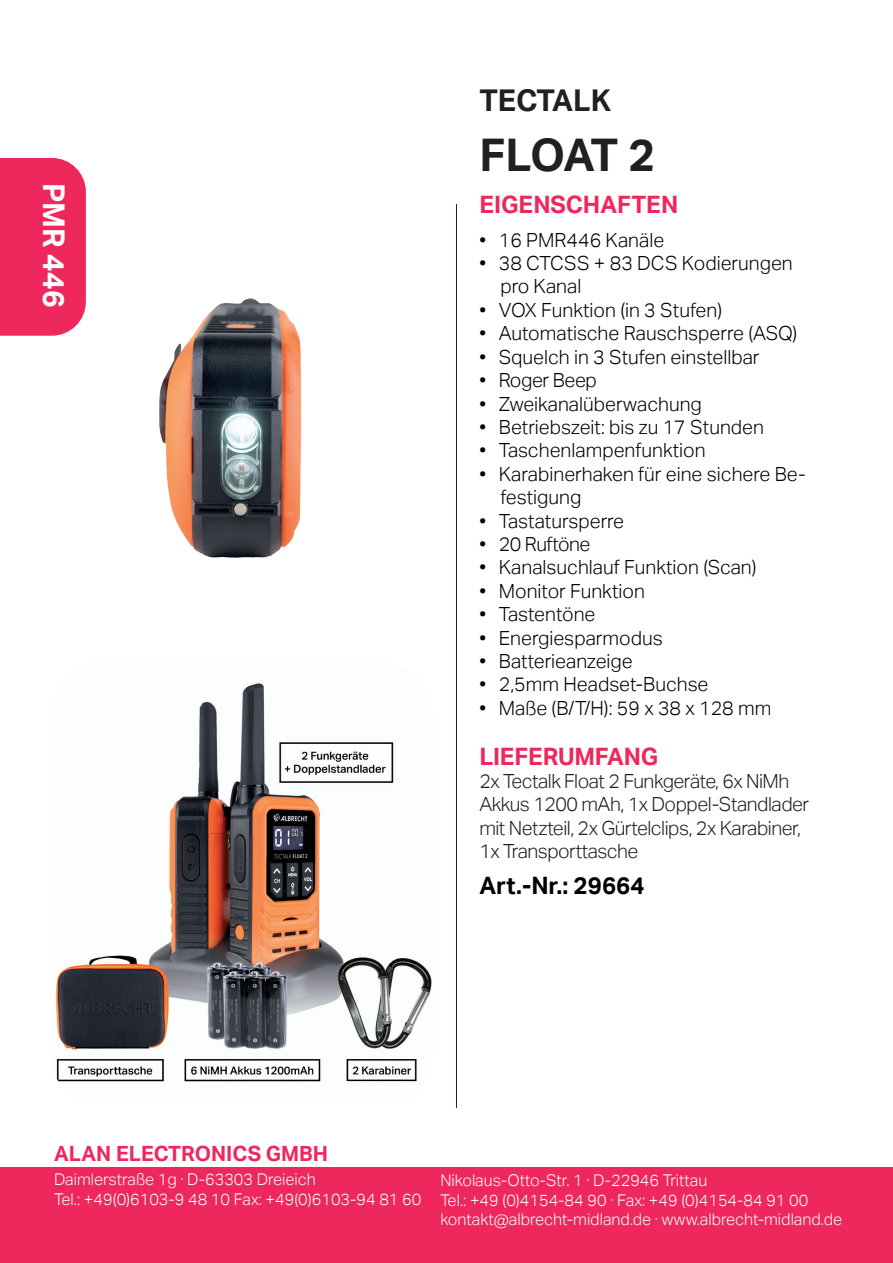
<style>
.page{position:relative;width:893px;height:1263px;background:#fff}
.page>*{position:absolute;margin:0;border:0;box-sizing:border-box;transform-origin:0 0}
.t1{font:700 45px "Aktiv Grotesk";letter-spacing:-.04em;color:#231f20}
.t2{font:700 30px "Aktiv Grotesk";color:#231f20}
.t3{font:700 30px "Aktiv Grotesk";color:#fff}
.t4{font:700 24px "Aktiv Grotesk";color:#ee275c}
.t5{font:700 24px "Aktiv Grotesk";color:#000001}
.t6{font:700 21px "Aktiv Grotesk";color:#ee275c}
.t7{font:300 19.5px/23.4px "Aktiv Grotesk";color:#000001}
.t8{font:300 19.5px/23.4px "Aktiv Grotesk";letter-spacing:-.025em;color:#231f20}
.t9{font:300 19.5px "Aktiv Grotesk";letter-spacing:-.02em;color:#000001}
.t10{font:300 19.5px "Aktiv Grotesk";letter-spacing:-.025em;color:#000001}
.t11{font:300 16.2px/19.5px "Aktiv Grotesk";color:#fff}
</style>
<div class="page">
<div style="left:0;top:1167px;width:893px;height:96px;background:#ee275c"></div>
<hr style="left:456px;top:204px;width:1px;height:904px;background:#231f20">
<img style="left:55px;top:683px;width:377px;height:399px">
<img style="left:159px;top:298px;width:143px;height:260px">
<div style="left:0;top:158px;width:86px;height:178px;background:#ee275c"></div>
<h2 class="t3" style="left:71px;top:183px;width:126px;rotate:90deg">PMR 446</h2>
<h2 class="t2" style="left:479px;top:83px;width:133px">TECTALK</h2>
<h1 class="t1" style="left:479px;top:129px;width:177px">FLOAT 2</h1>
<p class="t4" style="left:479px;top:190px;width:200px">EIGENSCHAFTEN</p>
<p class="t7" style="left:479px;top:228px;width:186px">• 16 PMR446 Kanäle</p>
<p class="t7" style="left:500px;top:252px;width:294px;text-indent:-21px">• 38 CTCSS + 83 DCS Kodierungen pro Kanal</p>
<p class="t7" style="left:479px;top:298px;width:244px">• VOX Funktion (in 3 Stufen)</p>
<p class="t7" style="left:479px;top:322px;width:319px">• Automatische Rauschsperre (ASQ)</p>
<p class="t7" style="left:479px;top:345px;width:282px">• Squelch in 3 Stufen einstellbar</p>
<p class="t9" style="left:479px;top:369px;width:119px">• Roger Beep</p>
<p class="t7" style="left:479px;top:392px;width:224px">• Zweikanalüberwachung</p>
<p class="t7" style="left:479px;top:415px;width:286px">• Betriebszeit: bis zu 17 Stunden</p>
<p class="t7" style="left:479px;top:439px;width:228px">• Taschenlampenfunktion</p>
<p class="t7" style="left:500px;top:462px;width:307px;text-indent:-21px">• Karabinerhaken für eine sichere Be&shy;festigung</p>
<p class="t7" style="left:479px;top:509px;width:146px">• Tastatursperre</p>
<p class="t10" style="left:479px;top:533px;width:113px">• 20 Ruftöne</p>
<p class="t7" style="left:479px;top:556px;width:279px">• Kanalsuchlauf Funktion (Scan)</p>
<p class="t7" style="left:479px;top:579px;width:167px">• Monitor Funktion</p>
<p class="t7" style="left:479px;top:603px;width:118px">• Tastentöne</p>
<p class="t7" style="left:479px;top:626px;width:185px">• Energiesparmodus</p>
<p class="t7" style="left:479px;top:649px;width:155px">• Batterieanzeige</p>
<p class="t7" style="left:479px;top:673px;width:231px">• 2,5mm Headset-Buchse</p>
<p class="t7" style="left:479px;top:696px;width:294px">• Maße (B/T/H): 59 x 38 x 128 mm</p>
<p class="t4" style="left:479px;top:742px;width:180px">LIEFERUMFANG</p>
<p class="t8" style="left:479px;top:770px;width:331px">2x Tectalk Float 2 Funkgeräte, 6x NiMh Akkus 1200 mAh, 1x Doppel-Standlader mit Netzteil, 2x Gürtelclips, 2x Karabiner, 1x Transporttasche</p>
<p class="t5" style="left:479px;top:872px;width:167px">Art.-Nr.: 29664</p>
<p class="t6" style="left:54px;top:1142px;width:275px">ALAN ELECTRONICS GMBH</p>
<p class="t11" style="left:54px;top:1170px;width:369px">Daimlerstraße 1g · D-63303 Dreieich<br>Tel.: +49(0)6103-9 48 10 Fax: +49(0)6103-94 81 60</p>
<p class="t11" style="left:440px;top:1171px;width:403px">Nikolaus-Otto-Str. 1 · D-22946 Trittau<br>Tel.: +49 (0)4154-84 90 · Fax: +49 (0)4154-84 91 00 kontakt@albrecht-midland.de · www.albrecht-midland.de</p>
</div>
